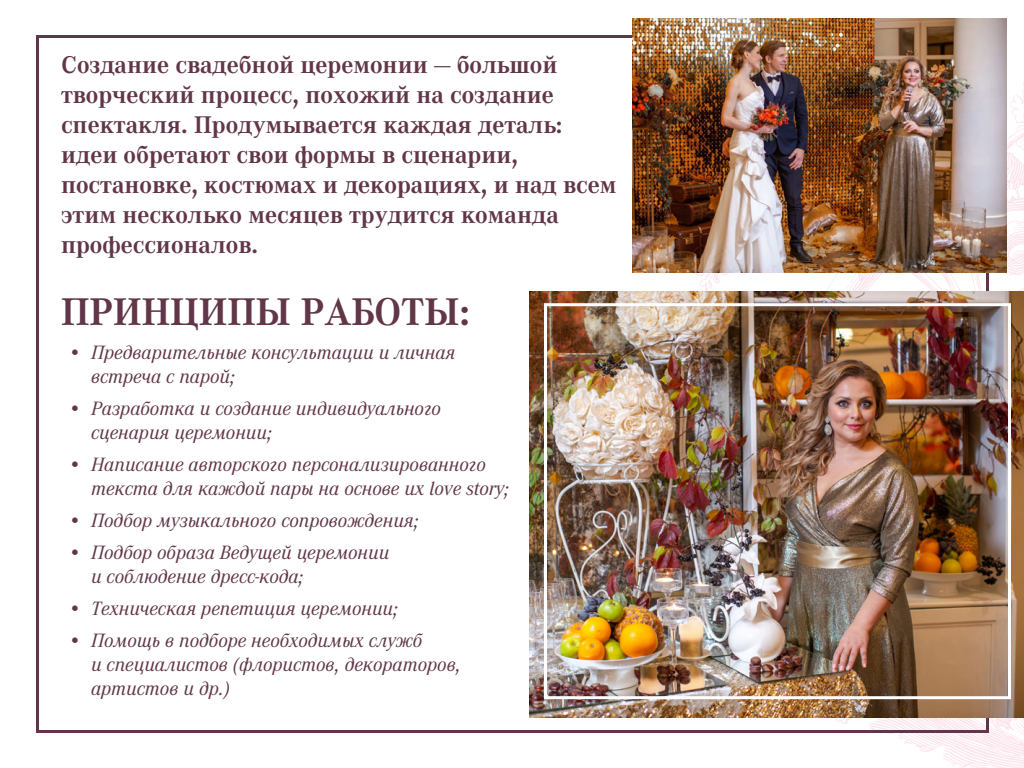
<style>
.page{position:relative;width:1024px;height:768px;background:#fff}
.page>*{position:absolute;margin:0;border:0;box-sizing:border-box;transform-origin:0 0}
.t1{font:700 40px "Corporate ATOT";color:#613648}
.t2{font:700 25px/30px "Corporate ATOT";color:#613648}
.t3{font:italic 20px/24px "Corporate ATOT";color:#613648}
</style>
<div class="page">
<svg style="left:668px;top:81px;width:356px;height:687px"></svg>
<img style="left:632px;top:18px;width:375px;height:254px">
<img style="left:529px;top:291px;width:495px;height:426px">
<div style="left:544px;top:303px;width:467px;height:396px;border:3px solid #fff"></div>
<p class="t2" style="left:61px;top:51px;width:557px">Создание свадебной церемонии — большой творческий процесс, похожий на создание спектакля. Продумывается каждая деталь: идеи обретают свои формы в сценарии, постановке, костюмах и декорациях, и над всем этим несколько месяцев трудится команда профессионалов.</p>
<h1 class="t1" style="left:61px;top:290px;width:410px">ПРИНЦИПЫ РАБОТЫ:</h1>
<p class="t3" style="left:91px;top:341px;width:366px;text-indent:-23px">• Предварительные консультации и личная встреча с парой;</p>
<p class="t3" style="left:91px;top:397px;width:351px;text-indent:-23px">• Разработка и создание индивидуального сценария церемонии;</p>
<p class="t3" style="left:91px;top:453px;width:420px;text-indent:-23px">• Написание авторского персонализированного текста для каждой пары на основе их love story;</p>
<p class="t3" style="left:68px;top:509px;width:352px">• Подбор музыкального сопровождения;</p>
<p class="t3" style="left:91px;top:541px;width:300px;text-indent:-23px">• Подбор образа Ведущей церемонии и соблюдение дресс-кода;</p>
<p class="t3" style="left:68px;top:597px;width:332px">• Техническая репетиция церемонии;</p>
<p class="t3" style="left:91px;top:629px;width:371px;text-indent:-23px">• Помощь в подборе необходимых служб<br>и специалистов (флористов, декораторов, артистов и др.)</p>
</div>
